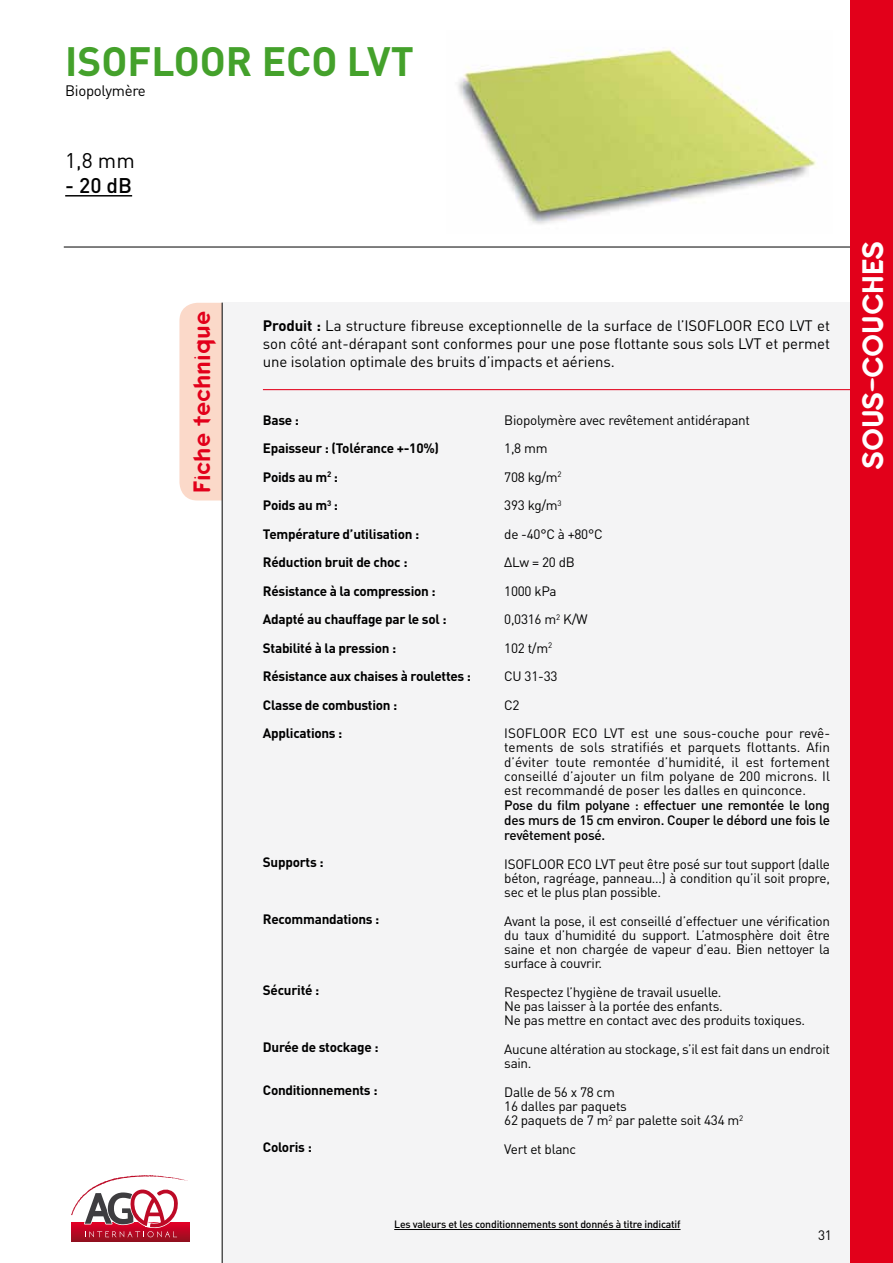
<style>
.page{position:relative;width:893px;height:1263px;background:#fff}
.page>*{position:absolute;margin:0;border:0;box-sizing:border-box;transform-origin:0 0}
.t1{font:700 40.5px "DIN";color:#44a12b}
.t2{font:30px "Keedy Sans Reg";color:#fff}
.t3{font:24px "Keedy Sans Reg";color:#e2001a}
.t4{font:21px "DIN";color:#000}
.t5{font:500 21px "DIN";color:#000}
.t6{font:15px/18px "DIN";letter-spacing:-.01em;color:#000;text-align:justify}
.t7{font:13.5px/14.2px "DIN";letter-spacing:-.02em;color:#000}
.t8{font:700 13.5px/28.5px "DIN";letter-spacing:-.02em;color:#000}
.t9{font:500 13.5px/15px "DIN";letter-spacing:-.02em;color:#000;text-align:justify}
.t10{font:500 10.5px "DIN";letter-spacing:-.02em;color:#000}
.s1{font-weight:700}
</style>
<div class="page">
<div style="left:179px;top:303px;width:43px;height:197px;background:#fbd9c9"></div>
<hr style="left:64px;top:247px;width:791px;height:1px;background:#000">
<div style="left:222px;top:303px;width:634px;height:960px;background:#f4f4f5"></div>
<hr style="left:222px;top:303px;width:1px;height:960px;background:#000">
<hr style="left:263px;top:389px;width:593px;height:1px;background:#e2001a">
<hr style="left:65px;top:195px;width:67px;height:1px;background:#000">
<img style="left:458px;top:48px;width:358px;height:176px">
<div style="left:850px;top:0;width:43px;height:1263px;background:#e2001a"></div>
<svg style="left:72px;top:1223px;width:118px;height:18px"></svg>
<svg style="left:71px;top:1175px;width:118px;height:62px"></svg>
<hr style="left:394px;top:1229px;width:286px;height:1px;background:#000">
<h1 class="t1" style="left:65px;top:35px;width:350px">ISOFLOOR ECO LVT</h1>
<p class="t6" style="left:65px;top:81px;width:82px">Biopolymère</p>
<h3 class="t4" style="left:65px;top:147px;width:71px">1,8 mm</h3>
<h3 class="t5" style="left:65px;top:172px;width:68px">- 20 dB</h3>
<h3 class="t3" style="left:188px;top:493px;width:183px;rotate:-90deg">Fiche technique</h3>
<p class="t6" style="left:263px;top:317px;width:569px;text-indent:480px">R ECO LVT et son côté ant-dérapant sont conformes pour une pose flottante sous sols LVT et permet une isolation optimale des bruits d’impacts et aériens.</p>
<p class="t6" style="left:263px;top:317px;width:436px"><span class="s1">Produit :</span> La structure fibreuse exceptionnelle de la surface de l’ISOFLOO</p>
<p class="t8" style="left:263px;top:405px;width:210px">Base :<br>Epaisseur : (Tolérance +-10%)<br>Poids au m<sup>2</sup> :<br>Poids au m<sup>3</sup> :<br>Température d’utilisation :<br>Réduction bruit de choc :<br>Résistance à la compression :<br>Adapté au chauffage par le sol :<br>Stabilité à la pression :<br>Résistance aux chaises à roulettes :<br>Classe de combustion :<br>Applications :</p>
<p class="t8" style="left:263px;top:847px;width:62px">Supports :</p>
<p class="t8" style="left:263px;top:904px;width:118px">Recommandations :</p>
<p class="t8" style="left:263px;top:975px;width:58px">Sécurité :</p>
<p class="t8" style="left:263px;top:1032px;width:117px">Durée de stockage :</p>
<p class="t8" style="left:263px;top:1075px;width:116px">Conditionnements :</p>
<p class="t8" style="left:263px;top:1132px;width:50px">Coloris :</p>
<p class="t7" style="left:504px;top:405px;width:327px;line-height:28.5px">Biopolymère avec revêtement antidérapant<br>1,8 mm<br>708 kg/m<sup>2<br></sup>393 kg/m<sup>3<br></sup>de -40°C à +80°C<br>∆Lw = 20 dB<br>1000 kPa<br>0,0316 m<sup>2</sup> K/W<br>102 t/m<sup>2<br></sup>CU 31-33<br>C2<br>IsoFloor eco LVT est une sous-couche pour revê-</p>
<p class="t7" style="left:504px;top:740px;width:327px;text-align:justify">tements de sols stratifiés et parquets flottants. Afin d’éviter toute remontée d’humidité, il est fortement conseillé d’ajouter un film polyane de 200 microns. Il est recommandé de poser les dalles en quinconce.</p>
<p class="t9" style="left:504px;top:797px;width:327px">Pose du film polyane : effectuer une remontée le long des murs de 15 cm environ. Couper le débord une fois le revêtement posé.</p>
<p class="t7" style="left:504px;top:856px;width:327px;text-align:justify">IsoFloor eco lvt peut être posé sur tout support (dalle béton, ragréage, panneau…) à condition qu’il soit propre, sec et le plus plan possible.</p>
<p class="t7" style="left:504px;top:913px;width:327px;text-align:justify">Avant la pose, il est conseillé d’effectuer une vérification du taux d’humidité du support. L’atmosphère doit être saine et non chargée de vapeur d’eau. Bien nettoyer la surface à couvrir.</p>
<p class="t7" style="left:504px;top:985px;width:302px">Respectez l’hygiène de travail usuelle.<br>Ne pas laisser à la portée des enfants.<br>Ne pas mettre en contact avec des produits toxiques.</p>
<p class="t7" style="left:504px;top:1042px;width:327px">Aucune altération au stockage, s’il est fait dans un endroit sain.</p>
<p class="t7" style="left:504px;top:1084px;width:240px">Dalle de 56 x 78 cm<br>16 dalles par paquets<br>62 paquets de 7 m<sup>2</sup> par palette soit 434 m<sup>2</sup></p>
<p class="t7" style="left:504px;top:1141px;width:73px">Vert et blanc</p>
<p class="t10" style="left:394px;top:1217px;width:288px">Les valeurs et les conditionnements sont donnés à titre indicatif</p>
<p class="t7" style="left:818px;top:1228px;width:15px">31</p>
<h2 class="t2" style="left:855px;top:469px;width:229px;rotate:-90deg">SOUS-COUCHES</h2>
</div>
